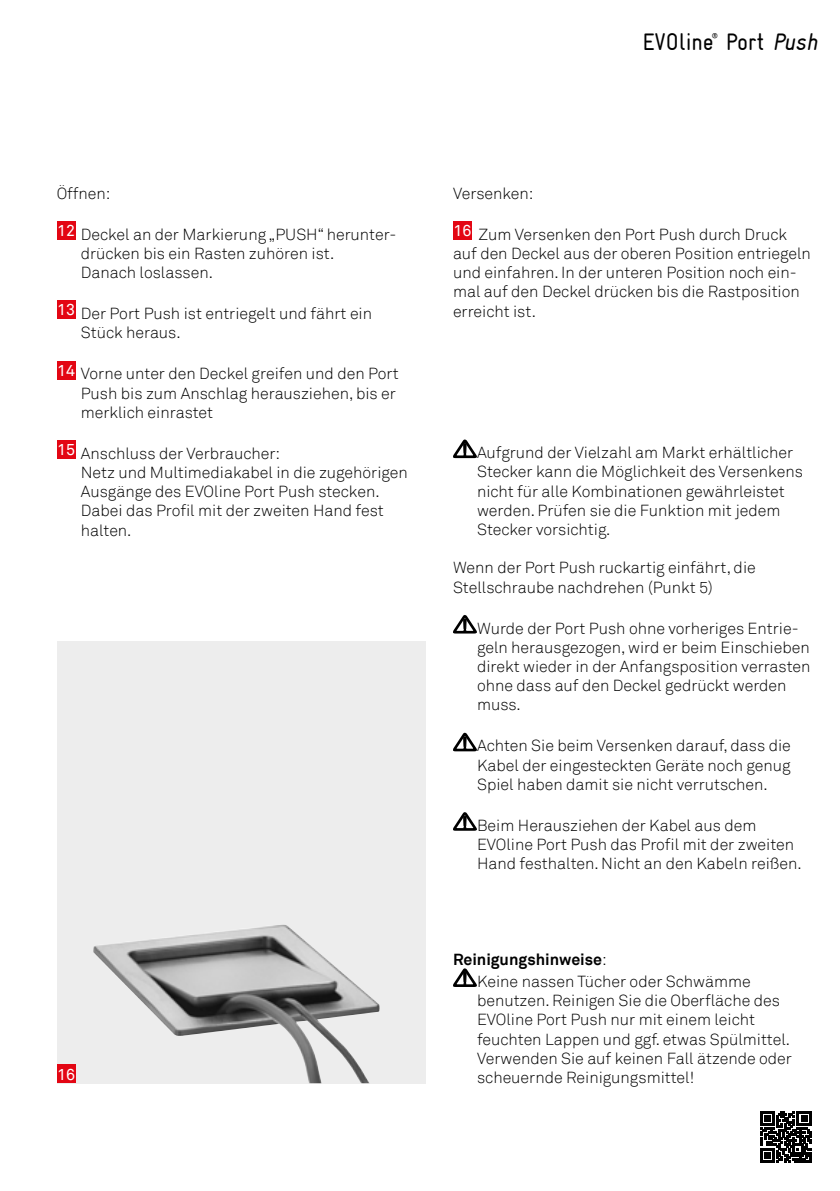
<style>
.page{position:relative;width:840px;height:1191px;background:#fff}
.page>*{position:absolute;margin:0;border:0;box-sizing:border-box;transform-origin:0 0}
.t1{font:condensed 24px "Gravur";color:#000}
.t2{font:300 16px/19.2px "Akkurat";color:#000}
.t3{font:16px "Akkurat";color:#fff}
.t4{font:condensed 7px "Gravur";color:#000}
.s1{font-style:italic}
.s2{font-weight:700}
</style>
<div class="page">
<svg style="left:760px;top:1111px;width:50px;height:51px"></svg>
<div style="left:57px;top:641px;width:368px;height:442px;background:#ededed"></div>
<img style="left:93px;top:924px;width:286px;height:159px">
<div style="left:57px;top:1064px;width:18px;height:19px;background:#e30613"></div>
<div style="left:57px;top:221px;width:18px;height:19px;background:#e30613"></div>
<div style="left:57px;top:300px;width:18px;height:19px;background:#e30613"></div>
<div style="left:57px;top:361px;width:18px;height:18px;background:#e30613"></div>
<div style="left:57px;top:440px;width:18px;height:19px;background:#e30613"></div>
<div style="left:453px;top:221px;width:18px;height:19px;background:#e30613"></div>
<svg style="left:453px;top:439px;width:24px;height:20px"></svg>
<svg style="left:453px;top:615px;width:24px;height:19px"></svg>
<svg style="left:453px;top:732px;width:24px;height:20px"></svg>
<svg style="left:453px;top:812px;width:24px;height:19px"></svg>
<svg style="left:453px;top:968px;width:24px;height:19px"></svg>
<h1 class="t1" style="left:642px;top:28px;width:73px">EVOline</h1>
<p class="t4" style="left:711px;top:32px;width:8px">®</p>
<h1 class="t1" style="left:725px;top:28px;width:98px">Port <span class="s1">Push</span></h1>
<p class="t2" style="left:57px;top:184px;width:55px">Öffnen:</p>
<p class="t2" style="left:81px;top:225px;width:317px;text-indent:-24px"><sup>12</sup> Deckel an der Markierung „PUSH“ herunter&shy;drücken bis ein Rasten zuhören ist.<br>Danach loslassen.</p>
<p class="t2" style="left:81px;top:304px;width:293px;text-indent:-24px"><sup>13</sup> Der Port Push ist entriegelt und fährt ein<br>Stück heraus.</p>
<p class="t2" style="left:81px;top:364px;width:319px;text-indent:-24px"><sup>14</sup> Vorne unter den Deckel greifen und den Port<br>Push bis zum Anschlag herausziehen, bis er merklich einrastet</p>
<p class="t2" style="left:81px;top:444px;width:328px;text-indent:-24px"><sup>15</sup> Anschluss der Verbraucher:<br>Netz und Multimediakabel in die zugehörigen Ausgänge des EVOline Port Push stecken.<br>Dabei das Profil mit der zweiten Hand fest halten.</p>
<p class="t3" style="left:57px;top:1064px;width:19px">16</p>
<p class="t2" style="left:453px;top:184px;width:82px">Versenken:</p>
<p class="t2" style="left:453px;top:225px;width:359px"><sup>16</sup> Zum Versenken den Port Push durch Druck auf den Deckel aus der oberen Position entriegeln und einfahren. In der unteren Position noch ein&shy;mal auf den Deckel drücken bis die Rastposition erreicht ist.</p>
<p class="t2" style="left:477px;top:443px;width:327px">Aufgrund der Vielzahl am Markt erhältlicher Stecker kann die Möglichkeit des Versenkens nicht für alle Kombinationen gewährleistet werden. Prüfen sie die Funktion mit jedem Stecker vorsichtig.</p>
<p class="t2" style="left:453px;top:558px;width:304px">Wenn der Port Push ruckartig einfährt, die<br>Stellschraube nachdrehen (Punkt 5)</p>
<p class="t2" style="left:477px;top:618px;width:335px">Wurde der Port Push ohne vorheriges Entrie&shy;geln herausgezogen, wird er beim Einschieben direkt wieder in der Anfangsposition verrasten ohne dass auf den Deckel gedrückt werden muss.</p>
<p class="t2" style="left:477px;top:736px;width:315px;text-align:justify">Achten Sie beim Versenken darauf, dass die Kabel der eingesteckten Geräte noch genug Spiel haben damit sie nicht verrutschen.</p>
<p class="t2" style="left:477px;top:816px;width:326px">Beim Herausziehen der Kabel aus dem<br>EVOline Port Push das Profil mit der zweiten<br>Hand festhalten. Nicht an den Kabeln reißen.</p>
<p class="t2" style="left:477px;top:949px;width:275px;line-height:21.8px;text-indent:-24px"><span class="s2">Reinigungshinweise</span>:<br>Keine nassen Tücher oder Schwämme</p>
<p class="t2" style="left:477px;top:991px;width:316px">benutzen. Reinigen Sie die Oberfläche des EVOline Port Push nur mit einem leicht feuchten Lappen und ggf. etwas Spülmittel.<br>Verwenden Sie auf keinen Fall ätzende oder scheuernde Reinigungsmittel!</p>
</div>
